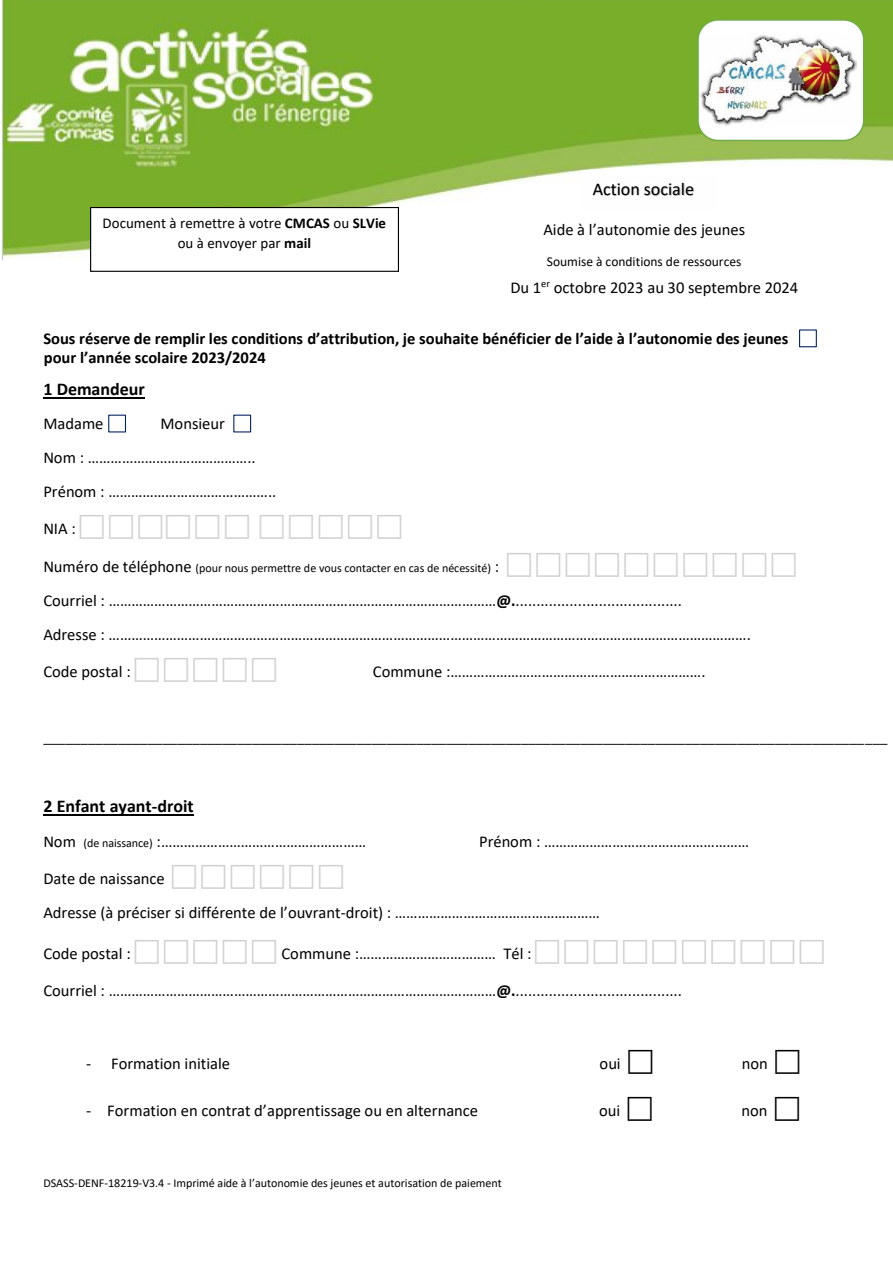
<style>
.page{position:relative;width:893px;height:1263px;background:#fff}
.page>*{position:absolute;margin:0;border:0;box-sizing:border-box;transform-origin:0 0}
.t1{font:700 18px "Calibri";color:#000}
.t2{font:18px "Calibri";color:#000}
.t3{font:16.5px/33.8px "Calibri";color:#000}
.t4{font:700 16.5px "Calibri";color:#000}
.t5{font:15px/19.6px "Calibri";color:#000;text-align:center}
.t6{font:13.5px "Calibri";color:#000}
.t7{font:12px "Calibri";letter-spacing:-.005em;color:#000}
.s1{font-weight:700}
.s2{font-size:16.5px}
.s3{font-size:12px}
</style>
<div class="page">
<div style="left:799px;top:329px;width:18px;height:18px;border:1px solid #002060"></div>
<hr style="left:43px;top:397px;width:102px;height:1px;background:#000">
<div style="left:108px;top:415px;width:18px;height:17px;border:1px solid #002060"></div>
<div style="left:233px;top:415px;width:18px;height:17px;border:1px solid #002060"></div>
<hr style="left:43px;top:814px;width:151px;height:2px;background:#000">
<img style="left:1px;top:0;width:891px;height:259px">
<div style="left:91px;top:208px;width:307px;height:63px;background:#fff"></div>
<div style="left:90px;top:207px;width:309px;height:65px;border:1px solid #000"></div>
<div style="left:535px;top:247px;width:313px;height:42px;background:#fff"></div>
<div style="left:581px;top:171px;width:213px;height:50px;background:#fff"></div>
<img style="left:592px;top:182px;width:103px;height:15px">
<div style="left:697px;top:19px;width:167px;height:122px;background:#fff;border:2px solid #70ad47;border-radius:20px"></div>
<img style="left:701px;top:35px;width:155px;height:91px">
<p class="t2" style="left:593px;top:176px;width:103px">Action sociale</p>
<p class="t5" style="left:103px;top:213px;width:285px">Document à remettre à votre <span class="s1">CMCAS</span> ou <span class="s1">SLVie </span>ou à envoyer par <span class="s1">mail</span></p>
<p class="t3" style="left:543px;top:212px;width:203px">Aide à l’autonomie des jeunes</p>
<p class="t6" style="left:547px;top:252px;width:196px">Soumise à conditions de ressources</p>
<p class="t3" style="left:510px;top:270px;width:289px">Du 1<sup>er</sup> octobre 2023 au 30 septembre 2024</p>
<p class="t4" style="left:43px;top:327px;width:747px">Sous réserve de remplir les conditions d’attribution, je souhaite bénéficier de l’aide à l’autonomie des jeunes</p>
<p class="t1" style="left:43px;top:376px;width:103px">1 Demandeur</p>
<p class="t3" style="left:43px;top:406px;width:62px">Madame</p>
<p class="t4" style="left:44px;top:346px;width:224px">pour l’année scolaire 2023/2024</p>
<p class="t3" style="left:43px;top:406px;width:234px;text-indent:117px">Monsieur<br>Nom : ……………………………………..<br>Prénom : ……………………………………..</p>
<p class="t3" style="left:43px;top:511px;width:34px">NIA :</p>
<p class="t7" style="left:43px;top:560px;width:457px"><span class="s2">Numéro de téléphone</span> (pour nous permettre de vous contacter en cas de nécessité) <span class="s2">:</span></p>
<p class="t3" style="left:43px;top:583px;width:709px">Courriel : …………………………………………………………………………………………<span class="s1">@.</span>........................................<br>Adresse : …………………………………………………………………………………………………………………………………………………….</p>
<p class="t3" style="left:43px;top:654px;width:89px">Code postal :</p>
<p class="t3" style="left:373px;top:654px;width:334px">Commune :………………………………………………………….</p>
<p class="t5" style="left:43px;top:727px;width:846px">_________________________________________________________________________________________________________________</p>
<p class="t1" style="left:43px;top:794px;width:152px">2 Enfant ayant-droit</p>
<p class="t3" style="left:43px;top:824px;width:324px">Nom <span class="s3">(de naissance)</span> :………………………………………………</p>
<p class="t3" style="left:479px;top:824px;width:272px">Prénom : ………………………………………………</p>
<p class="t3" style="left:43px;top:861px;width:558px;line-height:34.2px">Date de naissance<br>Adresse (à préciser si différente de l’ouvrant-droit) : ………………………………………………</p>
<p class="t3" style="left:43px;top:936px;width:89px">Code postal :</p>
<p class="t3" style="left:281px;top:936px;width:252px">Commune :……………………………… Tél :</p>
<p class="t3" style="left:43px;top:973px;width:640px">Courriel : …………………………………………………………………………………………<span class="s1">@.</span>........................................</p>
<p class="t3" style="left:86px;top:1046px;width:146px">- Formation initiale</p>
<p class="t3" style="left:599px;top:1046px;width:23px">oui</p>
<p class="t3" style="left:742px;top:1046px;width:27px">non</p>
<p class="t3" style="left:86px;top:1094px;width:393px">- Formation en contrat d’apprentissage ou en alternance</p>
<p class="t3" style="left:599px;top:1094px;width:23px">oui</p>
<p class="t3" style="left:742px;top:1094px;width:27px">non</p>
<p class="t7" style="left:43px;top:1174px;width:460px">DSASS-DENF-18219-V3.4 - Imprimé aide à l’autonomie des jeunes et autorisation de paiement</p>
</div>
